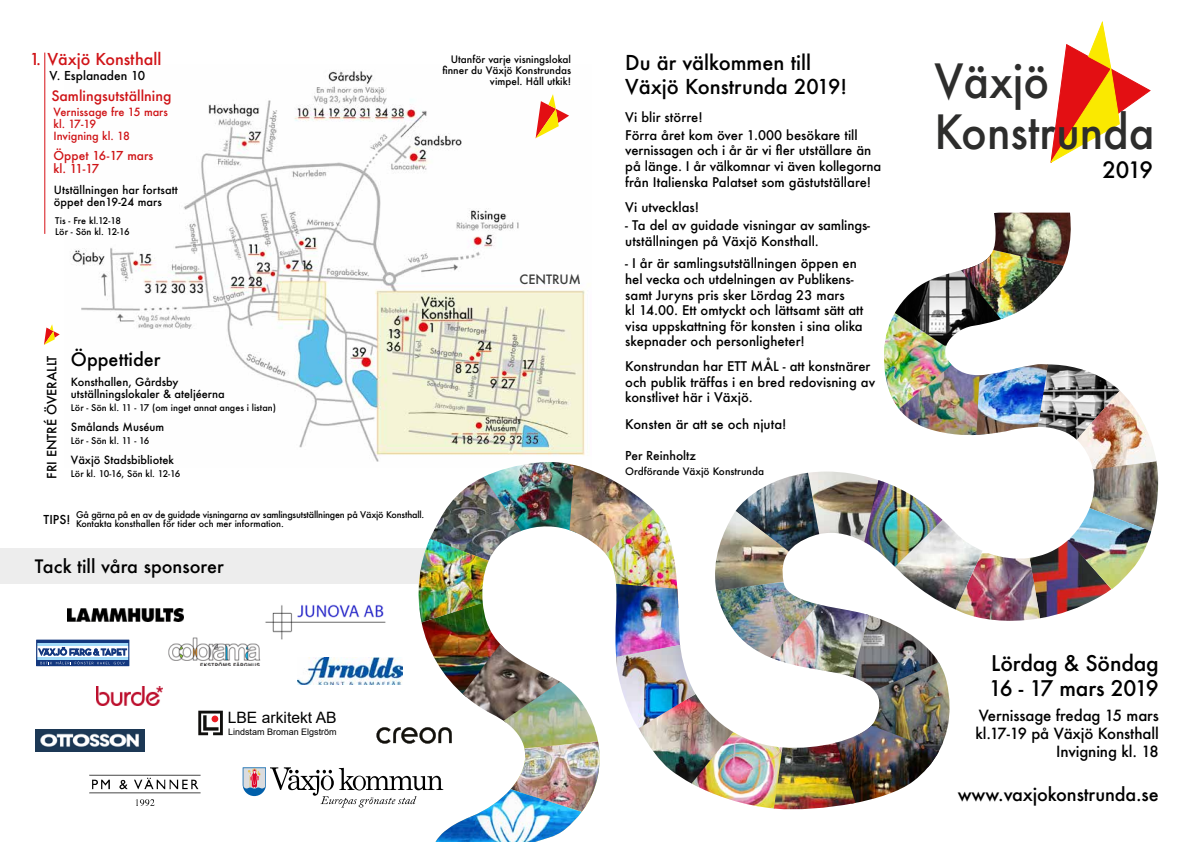
<style>
.page{position:relative;width:1191px;height:842px;background:#fff}
.page>*{position:absolute;margin:0;border:0;box-sizing:border-box;transform-origin:0 0}
.t1{font:500 45.9px/51.1px "Futura";color:#2d2d2c;scale:.93 1}
.t2{font:500 22px "Futura";color:#000}
.t3{font:500 21px/25.2px "Futura";letter-spacing:-.01em;color:#000}
.t4{font:500 20px/24px "Futura";color:#000}
.t5{font:500 18px "Futura";color:#000}
.t6{font:500 16px "Futura";color:#d01317}
.t7{font:15.7px "Arial";color:#000}
.t8{font:500 15px/18px "Futura";letter-spacing:-.01em;color:#000;text-align:right}
.t9{font:500 14px "Futura";color:#cf1417}
.t10{font:500 13px/15.6px "Futura";color:#000}
.t11{font:500 12.6px "Futura";color:#3c3c3b}
.t12{font:500 12.5px "Futura";color:#000}
.t13{font:500 12px "Futura";color:#000}
.t14{font:500 12px/13px "Futura";color:#cf1417}
.t15{font:500 11px/12px "Futura";color:#000}
.t16{font:500 11px/12px "Futura";color:#cf1417}
.t17{font:500 10px/11px "Futura";color:#000;text-align:right}
.t18{font:500 9px/9px "Futura";letter-spacing:-.02em;color:#000}
.t19{font:500 9px/11px "Futura";color:#000}
.t20{font:9px "Arial";color:#000}
</style>
<div class="page">
<div style="left:0;top:548px;width:440px;height:35px;background:#ededed"></div>
<img style="left:70px;top:71px;width:515px;height:391px">
<img style="left:852px;top:615px;width:87px;height:64px">
<img style="left:638px;top:694px;width:95px;height:89px">
<img style="left:691px;top:732px;width:83px;height:77px">
<img style="left:856px;top:662px;width:94px;height:89px">
<img style="left:899px;top:364px;width:77px;height:72px">
<img style="left:1089px;top:461px;width:69px;height:70px">
<img style="left:807px;top:471px;width:70px;height:71px">
<img style="left:716px;top:591px;width:101px;height:67px">
<img style="left:421px;top:622px;width:79px;height:72px">
<img style="left:884px;top:315px;width:67px;height:94px">
<img style="left:483px;top:462px;width:91px;height:69px">
<img style="left:1048px;top:364px;width:71px;height:75px">
<img style="left:1076px;top:390px;width:80px;height:79px">
<img style="left:838px;top:725px;width:101px;height:78px">
<img style="left:569px;top:465px;width:84px;height:89px">
<img style="left:429px;top:477px;width:92px;height:83px">
<img style="left:864px;top:480px;width:78px;height:87px">
<img style="left:1040px;top:540px;width:71px;height:78px">
<img style="left:894px;top:270px;width:107px;height:76px">
<img style="left:961px;top:250px;width:102px;height:69px">
<img style="left:462px;top:644px;width:99px;height:77px">
<img style="left:606px;top:509px;width:71px;height:75px">
<img style="left:615px;top:584px;width:65px;height:70px">
<img style="left:735px;top:473px;width:84px;height:78px">
<img style="left:955px;top:553px;width:85px;height:68px">
<img style="left:770px;top:604px;width:99px;height:73px">
<img style="left:774px;top:742px;width:81px;height:68px">
<img style="left:715px;top:511px;width:74px;height:80px">
<img style="left:415px;top:539px;width:74px;height:83px">
<img style="left:503px;top:682px;width:92px;height:45px">
<img style="left:976px;top:364px;width:72px;height:71px">
<img style="left:1068px;top:508px;width:83px;height:81px">
<img style="left:993px;top:213px;width:78px;height:53px">
<img style="left:616px;top:645px;width:79px;height:83px">
<img style="left:895px;top:520px;width:87px;height:89px">
<svg style="left:1050px;top:21px;width:100px;height:142px"></svg>
<svg style="left:535px;top:94px;width:34px;height:44px"></svg>
<svg style="left:44px;top:324px;width:16px;height:21px"></svg>
<img style="left:97px;top:686px;width:65px;height:20px">
<img style="left:169px;top:637px;width:92px;height:28px">
<svg style="left:198px;top:710px;width:25px;height:26px"></svg>
<svg style="left:198px;top:711px;width:25px;height:24px"></svg>
<img style="left:298px;top:657px;width:104px;height:28px">
<img style="left:89px;top:774px;width:112px;height:32px">
<div style="left:37px;top:642px;width:92px;height:19px;background:linear-gradient(to right,#fff,#fff)"></div>
<hr style="left:37px;top:657px;width:92px;height:3px;background:#a1daf8">
<svg style="left:39px;top:647px;width:88px;height:8px"></svg>
<hr style="left:37px;top:640px;width:92px;height:3px;background:#14387f">
<hr style="left:37px;top:643px;width:92px;height:2px;background:#a1daf8">
<div style="left:37px;top:640px;width:92px;height:26px;border:1px solid #14387f"></div>
<svg style="left:37px;top:660px;width:92px;height:6px"></svg>
<svg style="left:40px;top:661px;width:85px;height:3px"></svg>
<hr style="left:44px;top:53px;width:1px;height:181px;background:#d61016">
<img style="left:35px;top:729px;width:110px;height:23px">
<img style="left:67px;top:608px;width:117px;height:14px">
<img style="left:252px;top:604px;width:134px;height:36px">
<img style="left:243px;top:727px;width:357px;height:115px">
<p class="t6" style="left:30px;top:48px;width:133px">1. Växjö Konsthall</p>
<p class="t13" style="left:50px;top:67px;width:97px">V. Esplanaden 10</p>
<p class="t9" style="left:51px;top:86px;width:122px">Samlingsutställning</p>
<p class="t16" style="left:54px;top:106px;width:116px">Vernissage fre 15 mars kl. 17-19<br>Invigning kl. 18</p>
<p class="t14" style="left:54px;top:149px;width:101px">Öppet 16-17 mars kl. 11-17</p>
<p class="t15" style="left:54px;top:184px;width:125px">Utställningen har fortsatt öppet den19-24 mars</p>
<p class="t19" style="left:55px;top:215px;width:76px">Tis - Fre kl.12-18<br>Lör - Sön kl. 12-16</p>
<p class="t17" style="left:442px;top:54px;width:130px">Utanför varje visningslokal finner du Växjö Konstrundas vimpel. Håll utkik!</p>
<p class="t11" style="left:519px;top:271px;width:63px">CENTRUM</p>
<h3 class="t5" style="left:71px;top:347px;width:91px">Öppettider</h3>
<p class="t15" style="left:71px;top:376px;width:155px">Konsthallen, Gårdsby utställningslokaler &amp; ateljéerna</p>
<p class="t19" style="left:71px;top:402px;width:207px">Lör - Sön kl. 11 - 17 (om inget annat anges i listan)</p>
<p class="t15" style="left:71px;top:421px;width:95px">Smålands Muséum</p>
<p class="t19" style="left:71px;top:435px;width:80px">Lör - Sön kl. 11 - 16</p>
<p class="t15" style="left:71px;top:454px;width:105px">Växjö Stadsbibliotek</p>
<p class="t19" style="left:71px;top:468px;width:111px">Lör kl. 10-16, Sön kl. 12-16</p>
<p class="t18" style="left:76px;top:510px;width:350px">Gå gärna på en av de guidade visningarna av samlingsutställningen på Växjö Konsthall.<br>Kontakta konsthallen för tider och mer information.</p>
<p class="t12" style="left:43px;top:479px;width:125px;rotate:-90deg">FRI ENTRÉ ÖVERALLT</p>
<p class="t13" style="left:44px;top:511px;width:28px">TIPS!</p>
<h3 class="t5" style="left:35px;top:554px;width:190px">Tack till våra sponsorer</h3>
<h3 class="t4" style="left:625px;top:50px;width:223px">Du är välkommen till<br>Växjö Konstrunda 2019!</h3>
<p class="t10" style="left:625px;top:108px;width:234px;line-height:18px">Vi blir större!<br>Förra året kom över 1.000 besökare till</p>
<p class="t10" style="left:625px;top:143px;width:258px">vernissagen och i år är vi fler utställare än på länge. I år välkomnar vi även kollegorna från Italienska Palatset som gästutställare!</p>
<p class="t10" style="left:625px;top:199px;width:75px">Vi utvecklas!</p>
<p class="t10" style="left:625px;top:217px;width:246px">- Ta del av guidade visningar av samlings&shy;utställningen på Växjö Konsthall.</p>
<p class="t10" style="left:625px;top:256px;width:239px">- I år är samlingsutställningen öppen en hel vecka och utdelningen av Publikens&shy;samt Juryns pris sker Lördag 23 mars<br>kl 14.00. Ett omtyckt och lättsamt sätt att visa uppskattning för konsten i sina olika skepnader och personligheter!</p>
<p class="t10" style="left:625px;top:358px;width:251px">Konstrundan har ETT MÅL - att konstnärer och publik träffas i en bred redovisning av konstlivet här i Växjö.</p>
<p class="t10" style="left:625px;top:416px;width:163px">Konsten är att se och njuta!</p>
<p class="t13" style="left:625px;top:447px;width:72px">Per Reinholtz</p>
<p class="t17" style="left:625px;top:466px;width:140px">Ordförande Växjö Konstrunda</p>
<p class="t7" style="left:228px;top:706px;width:110px">LBE arkitekt AB</p>
<p class="t20" style="left:228px;top:725px;width:110px">Lindstam Broman Elgström</p>
<h1 class="t1" style="left:934px;top:55px;width:238px">Växjö<br>Konstrunda</h1>
<h2 class="t2" style="left:1102px;top:154px;width:52px">2019</h2>
<h3 class="t3" style="left:988px;top:650px;width:171px">Lördag &amp; Söndag<br>16 - 17 mars 2019</h3>
<p class="t8" style="left:975px;top:706px;width:185px">Vernissage fredag 15 mars kl.17-19 på Växjö Konsthall<br>Invigning kl. 18</p>
<h3 class="t5" style="left:957px;top:782px;width:202px">www.vaxjokonstrunda.se</h3>
</div>
